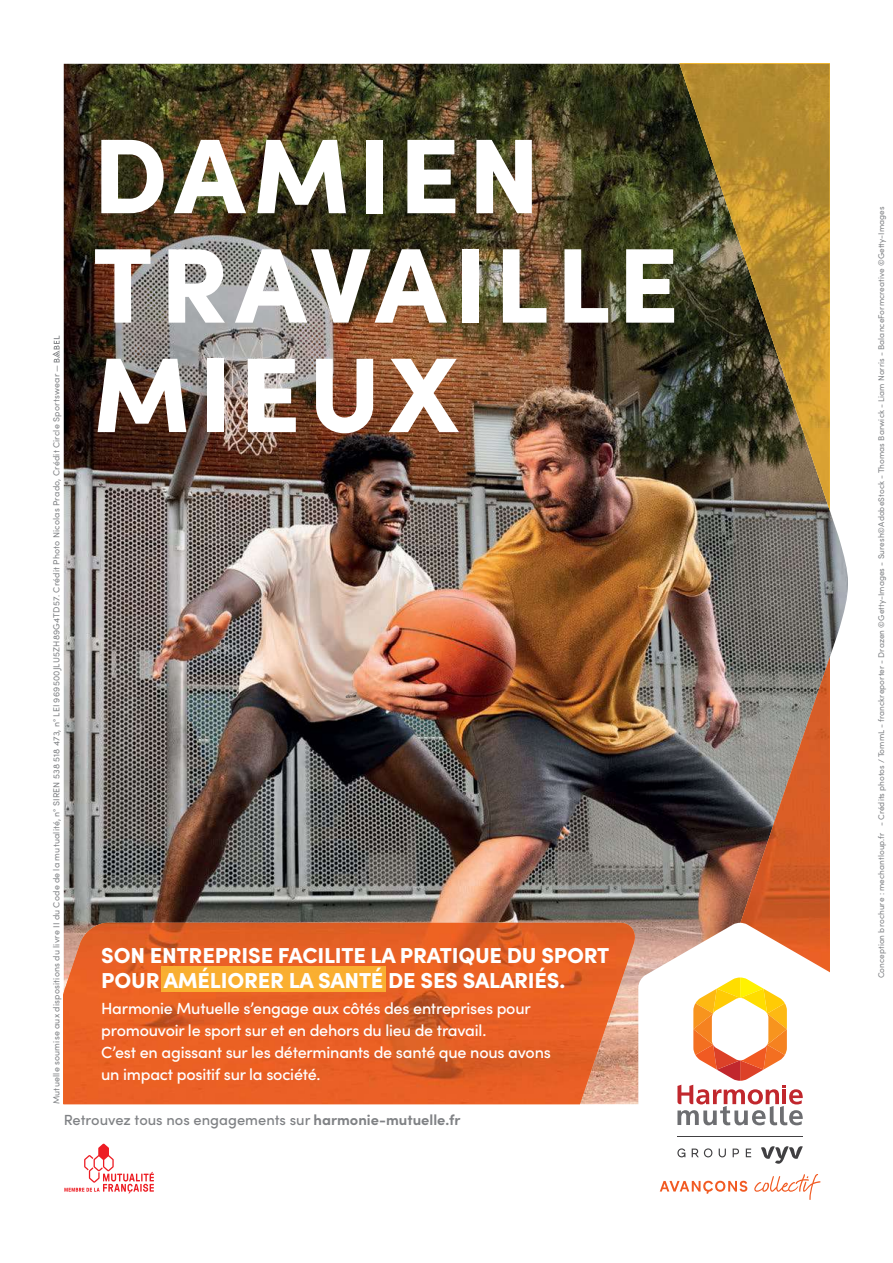
<style>
.page{position:relative;width:893px;height:1263px;background:#fff}
.page>*{position:absolute;margin:0;border:0;box-sizing:border-box;transform-origin:0 0}
.t1{font:900 106.5px/109.5px "Sofia Pro";letter-spacing:.07em;color:#fff}
.t2{font:900 21.6px/24.9px "Sofia Pro";letter-spacing:-.01em;color:#fff}
.t3{font:500 16.2px/22px "Sofia Pro";letter-spacing:-.015em;color:#fff}
.t4{font:500 14.7px "Sofia Pro";color:#808285}
.t5{font:8.85px "Sofia Pro";letter-spacing:.025em;color:#808285}
.t6{font:8.25px "Sofia Pro";letter-spacing:.01em;color:#808285}
.s1{font-weight:700}
</style>
<div class="page">
<img style="left:64px;top:64px;width:784px;height:859px">
<img style="left:626px;top:64px;width:204px;height:520px">
<img style="left:626px;top:584px;width:204px;height:520px">
<img style="left:64px;top:923px;width:571px;height:181px">
<img style="left:679px;top:658px;width:151px;height:265px">
<img style="left:679px;top:64px;width:151px;height:446px">
<svg style="left:52px;top:336px;width:8px;height:26px"></svg>
<svg style="left:638px;top:923px;width:192px;height:269px"></svg>
<svg style="left:64px;top:1143px;width:90px;height:50px"></svg>
<div style="left:162px;top:966px;width:223px;height:25px;background:#faaf31"></div>
<hr style="left:677px;top:1136px;width:126px;height:1px;background:#414042">
<svg style="left:677px;top:1148px;width:8px;height:9px"></svg>
<svg style="left:692px;top:1148px;width:20px;height:9px"></svg>
<svg style="left:719px;top:1148px;width:7px;height:9px"></svg>
<svg style="left:733px;top:1148px;width:6px;height:9px"></svg>
<svg style="left:746px;top:1148px;width:5px;height:9px"></svg>
<svg style="left:761px;top:1146px;width:42px;height:18px"></svg>
<svg style="left:677px;top:977px;width:126px;height:148px"></svg>
<svg style="left:754px;top:1174px;width:66px;height:26px"></svg>
<svg style="left:660px;top:1181px;width:87px;height:13px"></svg>
<p class="t5" style="left:50px;top:1104px;width:741px;rotate:-90deg">Mutuelle soumise aux dispositions du livre II du Code de la mutualité, n° SIREN 538 518 473, n° LEI 969500JLU5ZH89G4TD57. Crédit Photo Nicolas Prado, Crédit Circle Sportswear —</p>
<h1 class="t1" style="left:93px;top:111px;width:588px">DAMIEN<br>TRAVAILLE<br>MIEUX</h1>
<h2 class="t2" style="left:101px;top:941px;width:510px">SON ENTREPRISE FACILITE LA PRATIQUE DU SPORT<br>POUR AMÉLIORER LA SANTÉ DE SES SALARIÉS.</h2>
<p class="t3" style="left:101px;top:996px;width:451px">Harmonie Mutuelle s’engage aux côtés des entreprises pour promouvoir le sport sur et en dehors du lieu de travail.<br>C’est en agissant sur les déterminants de santé que nous avons un impact positif sur la société.</p>
<p class="t4" style="left:64px;top:1109px;width:398px">Retrouvez tous nos engagements sur <span class="s1">harmonie-mutuelle.fr</span></p>
<p class="t6" style="left:875px;top:978px;width:773px;rotate:-90deg">Conception brochure : mechantloup.fr - Crédits photos / TommL - franckreporter - Drazen ©Getty-Images - Suresh©AdobeStock - Thomas Barwick - Liam Norris - BalanceFormcreative ©Getty-Images</p>
</div>
